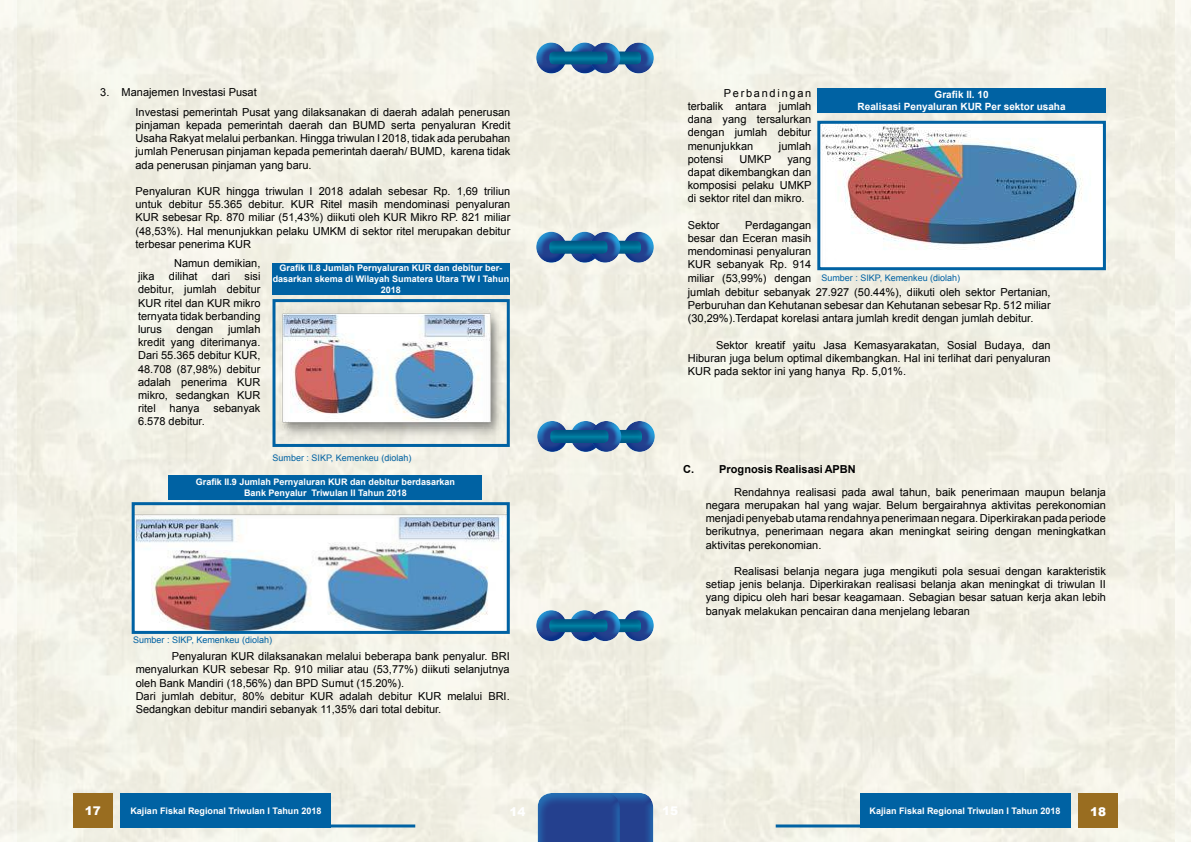
<style>
.page{position:relative;width:1191px;height:842px;background:#fff}
.page>*{position:absolute;margin:0;border:0;box-sizing:border-box;transform-origin:0 0}
.t1{font:900 12px "Arial";color:#fff}
.t2{font:11px/13.2px "Arial";color:#000;text-align:justify}
.t3{font:700 11px "Arial";color:#000}
.t4{font:700 10px/12px "Arial";color:#fff;text-align:center}
.t5{font:700 9px/10.8px "Arial";color:#fff;text-align:center}
.t6{font:9px "Arial";color:#0062a3}
</style>
<div class="page">
<img style="left:0;top:0;width:1174px;height:842px">
<div style="left:562px;top:36px;width:39px;height:37px;background:#efeee3"></div>
<div style="left:568px;top:43px;width:39px;height:32px;background:#00adef;opacity:.75"></div>
<div style="left:627px;top:36px;width:34px;height:39px;background:#00adef;opacity:.75"></div>
<div style="left:616px;top:39px;width:35px;height:36px;background:#00adef;opacity:.75"></div>
<div style="left:576px;top:45px;width:72px;height:21px;background:#24408e;opacity:.5"></div>
<div style="left:529px;top:36px;width:38px;height:37px;background:#efede1"></div>
<div style="left:535px;top:43px;width:39px;height:32px;background:#00adef;opacity:.75"></div>
<div style="left:594px;top:36px;width:33px;height:39px;background:#00adef;opacity:.75"></div>
<div style="left:583px;top:39px;width:34px;height:36px;background:#00adef;opacity:.75"></div>
<div style="left:542px;top:45px;width:72px;height:21px;background:#24408e;opacity:.5"></div>
<div style="left:563px;top:414px;width:39px;height:37px;background:#f5f5eb"></div>
<div style="left:569px;top:421px;width:39px;height:32px;background:#00adef;opacity:.75"></div>
<div style="left:628px;top:414px;width:34px;height:39px;background:#00adef;opacity:.75"></div>
<div style="left:617px;top:417px;width:35px;height:36px;background:#00adef;opacity:.75"></div>
<div style="left:577px;top:423px;width:72px;height:21px;background:#24408e;opacity:.5"></div>
<div style="left:530px;top:414px;width:38px;height:37px;background:#efeee3"></div>
<div style="left:536px;top:421px;width:39px;height:32px;background:#00adef;opacity:.75"></div>
<div style="left:595px;top:414px;width:33px;height:39px;background:#00adef;opacity:.75"></div>
<div style="left:584px;top:417px;width:34px;height:36px;background:#00adef;opacity:.75"></div>
<div style="left:543px;top:423px;width:72px;height:21px;background:#24408e;opacity:.5"></div>
<div style="left:562px;top:225px;width:39px;height:37px;background:#f1efe4"></div>
<div style="left:568px;top:232px;width:39px;height:32px;background:#00adef;opacity:.75"></div>
<div style="left:627px;top:225px;width:34px;height:39px;background:#00adef;opacity:.75"></div>
<div style="left:616px;top:228px;width:35px;height:36px;background:#00adef;opacity:.75"></div>
<div style="left:576px;top:234px;width:72px;height:21px;background:#24408e;opacity:.5"></div>
<div style="left:529px;top:225px;width:38px;height:37px;background:#f7f5ea"></div>
<div style="left:535px;top:232px;width:39px;height:32px;background:#00adef;opacity:.75"></div>
<div style="left:594px;top:225px;width:33px;height:39px;background:#00adef;opacity:.75"></div>
<div style="left:583px;top:228px;width:34px;height:36px;background:#00adef;opacity:.75"></div>
<div style="left:542px;top:234px;width:72px;height:21px;background:#24408e;opacity:.5"></div>
<div style="left:562px;top:604px;width:39px;height:36px;background:#f1f0e4"></div>
<div style="left:568px;top:610px;width:39px;height:33px;background:#00adef;opacity:.75"></div>
<div style="left:627px;top:604px;width:34px;height:39px;background:#00adef;opacity:.75"></div>
<div style="left:616px;top:606px;width:35px;height:37px;background:#00adef;opacity:.75"></div>
<div style="left:576px;top:612px;width:72px;height:21px;background:#24408e;opacity:.5"></div>
<div style="left:529px;top:604px;width:38px;height:36px;background:#f9f6ee"></div>
<div style="left:535px;top:610px;width:39px;height:33px;background:#00adef;opacity:.75"></div>
<div style="left:594px;top:604px;width:33px;height:39px;background:#00adef;opacity:.75"></div>
<div style="left:583px;top:606px;width:34px;height:37px;background:#00adef;opacity:.75"></div>
<div style="left:542px;top:612px;width:72px;height:21px;background:#24408e;opacity:.5"></div>
<div style="left:562px;top:785px;width:100px;height:57px;background:#f6f4eb"></div>
<svg style="left:628px;top:793px;width:25px;height:49px"></svg>
<div style="left:529px;top:785px;width:99px;height:57px;background:#00adef;opacity:.37"></div>
<div style="left:73px;top:793px;width:40px;height:34px;background:#996d20"></div>
<div style="left:121px;top:793px;width:210px;height:34px;background:#0062a3"></div>
<div style="left:1078px;top:793px;width:40px;height:34px;background:#996d20"></div>
<hr style="left:124px;top:824px;width:291px;height:3px;background:#0062a3">
<hr style="left:775px;top:824px;width:285px;height:3px;background:#0062a3">
<div style="left:859px;top:793px;width:211px;height:34px;background:#0062a3"></div>
<div style="left:272px;top:263px;width:237px;height:31px;background:#0062a3"></div>
<img style="left:276px;top:303px;width:230px;height:140px">
<div style="left:272px;top:299px;width:238px;height:148px;border:3px solid #0062a3"></div>
<div style="left:817px;top:89px;width:289px;height:24px;background:#0062a3"></div>
<img style="left:821px;top:125px;width:281px;height:141px">
<div style="left:817px;top:121px;width:289px;height:149px;border:3px solid #0062a3"></div>
<div style="left:169px;top:475px;width:313px;height:24px;background:#0062a3"></div>
<img style="left:136px;top:506px;width:370px;height:124px">
<div style="left:132px;top:502px;width:378px;height:132px;border:3px solid #0062a3"></div>
<p class="t2" style="left:135px;top:82px;width:376px;line-height:19.8px;text-indent:-35px">3. Manajemen Investasi Pusat<br>Investasi pemerintah Pusat yang dilaksanakan di daerah adalah penerusan</p>
<p class="t2" style="left:135px;top:119px;width:376px">pinjaman kepada pemerintah daerah dan BUMD serta penyaluran Kredit Usaha Rakyat melalui perbankan. Hingga triwulan I 2018, tidak ada perubahan jumlah Penerusan pinjaman kepada pemerintah daerah/ BUMD, karena tidak ada penerusan pinjaman yang baru.</p>
<p class="t2" style="left:135px;top:185px;width:376px">Penyaluran KUR hingga triwulan I 2018 adalah sebesar Rp. 1,69 triliun untuk debitur 55.365 debitur. KUR Ritel masih mendominasi penyaluran KUR sebesar Rp. 870 miliar (51,43%) diikuti oleh KUR Mikro RP. 821 miliar (48,53%). Hal menunjukkan pelaku UMKM di sektor ritel merupakan debitur terbesar penerima KUR</p>
<p class="t5" style="left:273px;top:263px;width:238px">Grafik I .10 Jumlah Pernyaluran KUR dan debitur ber&shy;dasarkan skema di Wilayah Sumatera Utara TW I Tahun<br>2018</p>
<p class="t2" style="left:174px;top:257px;width:88px">Namun demikian,</p>
<p class="t5" style="left:280px;top:263px;width:224px">Grafik II.8 Jumlah Pernyaluran KUR dan debitur ber-</p>
<p class="t2" style="left:138px;top:270px;width:18px">jika</p>
<p class="t2" style="left:169px;top:270px;width:30px">dilihat</p>
<p class="t2" style="left:212px;top:270px;width:20px">dari</p>
<p class="t2" style="left:138px;top:270px;width:124px;text-indent:107px">sisi debitur, jumlah debitur KUR ritel dan KUR mikro ternyata tidak berbanding lurus</p>
<p class="t2" style="left:138px;top:323px;width:124px;text-indent:90px">jumlah kredit yang diterimanya.<br>Dari 55.365 debitur KUR, 48.708 (87,98%) debitur adalah penerima KUR mikro, sedangkan KUR ritel</p>
<p class="t2" style="left:177px;top:323px;width:38px">dengan</p>
<p class="t2" style="left:170px;top:402px;width:31px">hanya</p>
<p class="t2" style="left:213px;top:402px;width:49px">sebanyak</p>
<p class="t2" style="left:138px;top:415px;width:68px">6.578 debitur.</p>
<p class="t6" style="left:272px;top:451px;width:140px">Sumber : SIKP, Kemenkeu (diolah)</p>
<p class="t5" style="left:196px;top:477px;width:261px">Grafik II.9 Jumlah Pernyaluran KUR dan debitur berdasarkan<br>Bank Penyalur Triwulan II Tahun 2018</p>
<p class="t6" style="left:133px;top:634px;width:140px">Sumber : SIKP, Kemenkeu (diolah)</p>
<p class="t2" style="left:136px;top:650px;width:375px;text-align:left;text-indent:36px">Penyaluran KUR dilaksanakan melalui beberapa bank penyalur. BRI menyalurkan KUR sebesar Rp. 910 miliar atau (53,77%) diikuti selanjutnya oleh Bank Mandiri (18,56%) dan BPD Sumut (15.20%).<br>Dari jumlah debitur, 80% debitur KUR adalah debitur KUR melalui BRI.<br>Sedangkan debitur mandiri sebanyak 11,35% dari total debitur.</p>
<p class="t2" style="left:688px;top:86px;width:125px;text-indent:36px">Perbandingan terbalik antara jumlah dana yang tersalurkan dengan jumlah debitur menunjukkan</p>
<p class="t2" style="left:779px;top:139px;width:34px">jumlah</p>
<p class="t2" style="left:688px;top:152px;width:37px">potensi</p>
<p class="t2" style="left:739px;top:152px;width:33px">UMKP</p>
<p class="t2" style="left:688px;top:152px;width:125px;text-indent:100px">yang dapat dikembangkan dan komposisi pelaku UMKP di sektor ritel dan mikro.</p>
<p class="t2" style="left:688px;top:218px;width:33px">Sektor</p>
<p class="t2" style="left:688px;top:218px;width:125px;text-indent:57px">Perdagangan besar dan Eceran masih mendominasi penyaluran KUR sebanyak Rp. 914 miliar (53,99%) dengan</p>
<p class="t4" style="left:857px;top:89px;width:209px">Grafik II. 10<br>Realisasi Penyaluran KUR Per sektor usaha</p>
<p class="t6" style="left:821px;top:271px;width:140px">Sumber : SIKP, Kemenkeu (diolah)</p>
<p class="t2" style="left:688px;top:285px;width:364px">jumlah debitur sebanyak 27.927 (50.44%), diikuti oleh sektor Pertanian, Perburuhan dan Kehutanan sebesar dan Kehutanan sebesar Rp. 512 miliar (30,29%).Terdapat korelasi antara jumlah kredit dengan jumlah debitur.</p>
<p class="t2" style="left:688px;top:338px;width:364px;text-indent:28px">Sektor kreatif yaitu Jasa Kemasyarakatan, Sosial Budaya, dan Hiburan juga belum optimal dikembangkan. Hal ini terlihat dari penyaluran KUR pada sektor ini yang hanya Rp. 5,01%.</p>
<p class="t3" style="left:683px;top:462px;width:174px">C. Prognosis Realisasi APBN</p>
<p class="t2" style="left:706px;top:485px;width:401px;text-indent:28px">Rendahnya realisasi pada awal tahun, baik penerimaan maupun belanja negara merupakan hal yang wajar. Belum bergairahnya aktivitas perekonomian menjadi penyebab utama rendahnya penerimaan negara. Diperkirakan pada periode berikutnya, penerimaan negara akan meningkat seiring dengan meningkatkan aktivitas perekonomian.</p>
<p class="t2" style="left:706px;top:565px;width:401px;text-indent:28px">Realisasi belanja negara juga mengikuti pola sesuai dengan karakteristik setiap jenis belanja. Diperkirakan realisasi belanja akan meningkat di triwulan II yang dipicu oleh hari besar keagamaan. Sebagian besar satuan kerja akan lebih banyak melakukan pencairan dana menjelang lebaran</p>
<p class="t1" style="left:85px;top:802px;width:18px">17</p>
<p class="t1" style="left:1090px;top:802px;width:18px">18</p>
<p class="t1" style="left:662px;top:802px;width:18px">15</p>
<p class="t5" style="left:130px;top:805px;width:192px">Kajian Fiskal Regional Triwulan I Tahun 2018</p>
<p class="t1" style="left:509px;top:802px;width:18px">14</p>
<p class="t5" style="left:869px;top:805px;width:192px">Kajian Fiskal Regional Triwulan I Tahun 2018</p>
</div>
